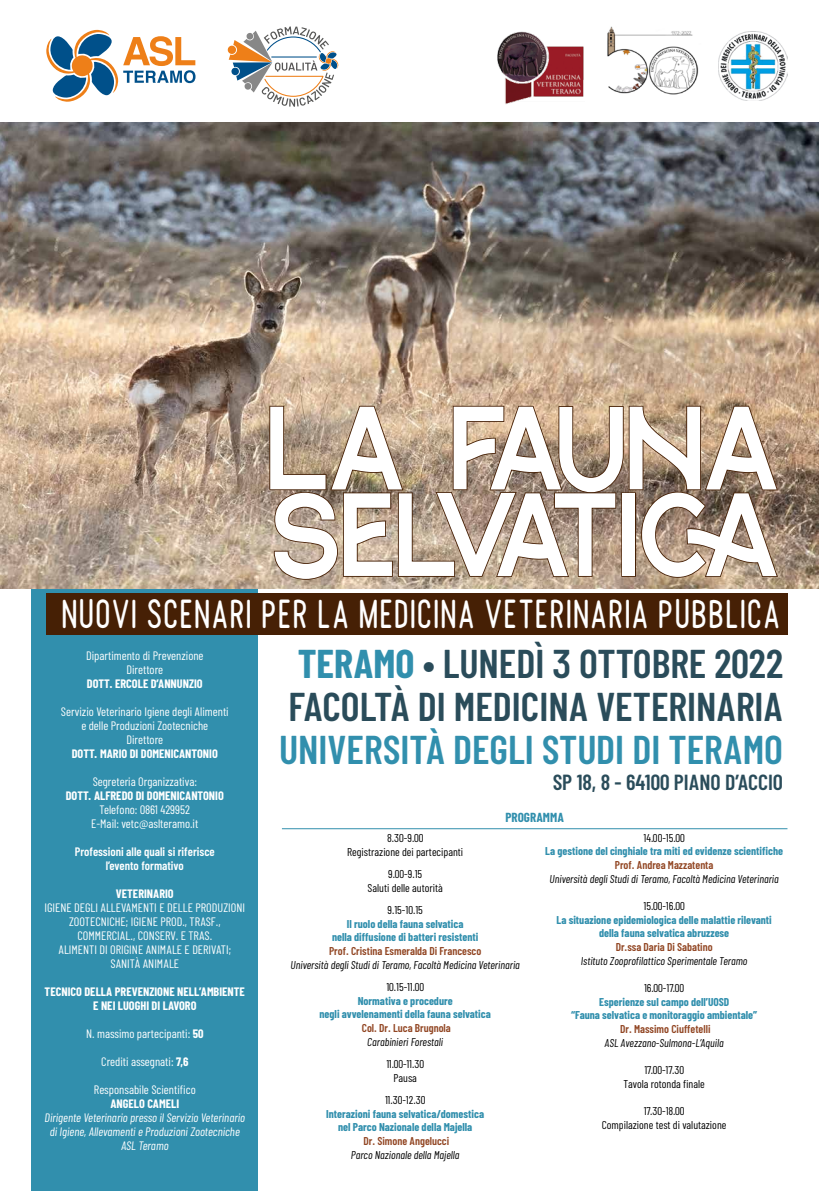
<style>
.page{position:relative;width:819px;height:1191px;background:#fff}
.page>*{position:absolute;margin:0;border:0;box-sizing:border-box;transform-origin:0 0}
.t1{font:95.38px/86.6px "berlinsans";letter-spacing:-.03em;color:#fff;scale:.9 1}
.t2{font:600 40.25px/42.9px "Barlow Condensed";color:#2a4c5a}
.t3{font:600 40.25px "Barlow Condensed";color:#318fad}
.t4{font:35px "Tomato Round Condensed";letter-spacing:-.02em;color:#fff;scale:.9 1}
.t5{font:600 21.88px "Barlow Condensed";color:#2a4c5a}
.t6{font:700 13.12px "Barlow Condensed";color:#318fad}
.t7{font:12.25px/14px "Barlow Condensed";color:#fff;text-align:center}
.t8{font:700 12.25px/14px "Barlow Condensed";color:#fff;text-align:center}
.t9{font:italic 12.25px/14px "Barlow Condensed";color:#fff;text-align:center}
.t10{font:600 12.25px/14px "Barlow Condensed";color:#fff;text-align:center}
.t11{font:700 11.38px/13.7px "Barlow Condensed";color:#318fad;text-align:center}
.t12{font:italic 11.38px "Barlow Condensed";color:#000}
.t13{font:11.38px/13.7px "Barlow Condensed";color:#000;text-align:center}
.t14{font:600 11.38px "Barlow Condensed";color:#914522}
.s1{font-weight:700}
.s2{font-weight:700;color:#318fad}
</style>
<div class="page">
<div style="left:32px;top:589px;width:226px;height:602px;background:#318fad"></div>
<img style="left:0;top:122px;width:819px;height:467px">
<svg style="left:268px;top:405px;width:511px;height:175px;background:#a58c75"></svg>
<svg style="left:46px;top:29px;width:150px;height:73px"></svg>
<svg style="left:227px;top:26px;width:112px;height:81px"></svg>
<img style="left:719px;top:32px;width:68px;height:68px">
<img style="left:607px;top:26px;width:92px;height:69px">
<hr style="left:282px;top:828px;width:505px;height:1px;background:#318fad">
<div style="left:46px;top:593px;width:741px;height:41px;background:#462005"></div>
<img style="left:497px;top:31px;width:87px;height:73px">
<h1 class="t1" style="left:266px;top:394px;width:573px">LA FAUNA<br>SELVATICA</h1>
<h3 class="t4" style="left:60px;top:598px;width:802px">NUOVI SCENARI PER LA MEDICINA VETERINARIA PUBBLICA</h3>
<p class="t7" style="left:86px;top:648px;width:119px">Dipartimento di Prevenzione<br>Direttore</p>
<p class="t8" style="left:87px;top:676px;width:117px">DOTT. ERCOLE D’ANNUNZIO</p>
<p class="t7" style="left:61px;top:704px;width:169px">Servizio Veterinario Igiene degli Alimenti e delle Produzioni Zootecniche<br>Direttore</p>
<p class="t8" style="left:72px;top:746px;width:147px">DOTT. MARIO DI DOMENICANTONIO</p>
<p class="t7" style="left:93px;top:774px;width:106px">Segreteria Organizzativa:</p>
<p class="t8" style="left:66px;top:788px;width:159px">DOTT. ALFREDO DI DOMENICANTONIO</p>
<p class="t7" style="left:91px;top:802px;width:109px">Telefono: 0861 429952<br>E-Mail: vetc@aslteramo.it</p>
<p class="t10" style="left:75px;top:844px;width:141px">Professioni alle quali si riferisce l’evento formativo</p>
<p class="t8" style="left:116px;top:886px;width:59px">VETERINARIO</p>
<p class="t7" style="left:45px;top:900px;width:202px">IGIENE DEGLI ALLEVAMENTI E DELLE PRODUZIONI ZOOTECNICHE; IGIENE PROD., TRASF., COMMERCIAL., CONSERV. E TRAS.<br>ALIMENTI DI ORIGINE ANIMALE E DERIVATI; SANITÀ ANIMALE</p>
<p class="t8" style="left:45px;top:984px;width:202px">TECNICO DELLA PREVENZIONE NELL’AMBIENTE<br>E NEI LUOGHI DI LAVORO</p>
<p class="t7" style="left:86px;top:1026px;width:119px">N. massimo partecipanti: <span class="s1">50</span></p>
<p class="t7" style="left:101px;top:1054px;width:89px">Crediti assegnati: <span class="s1">7,6</span></p>
<p class="t7" style="left:94px;top:1082px;width:103px">Responsabile Scientifico</p>
<p class="t8" style="left:110px;top:1096px;width:70px">ANGELO CAMELI</p>
<p class="t9" style="left:44px;top:1110px;width:202px">Dirigente Veterinario presso il Servizio Veterinario di Igiene, Allevamenti e Produzioni Zootecniche<br>ASL Teramo</p>
<h2 class="t2" style="left:288px;top:641px;width:496px"><span class="s2">TERAMO</span> • LUNEDÌ 3 OTTOBRE 2022<br>FACOLTÀ DI MEDICINA VETERINARIA</h2>
<h2 class="t3" style="left:279px;top:724px;width:505px">UNIVERSITÀ DEGLI STUDI DI TERAMO</h2>
<h3 class="t5" style="left:552px;top:768px;width:232px">SP 18, 8 - 64100 PIANO D’ACCIO</h3>
<p class="t6" style="left:505px;top:809px;width:60px">PROGRAMMA</p>
<p class="t13" style="left:347px;top:830px;width:117px">8.30-9.00<br>Registrazione dei partecipanti</p>
<p class="t13" style="left:367px;top:866px;width:77px">9.00-9.15<br>Saluti delle autorità</p>
<p class="t13" style="left:387px;top:902px;width:37px">9.15-10.15</p>
<p class="t11" style="left:332px;top:916px;width:148px">Il ruolo della fauna selvatica<br>nella diffusione di batteri resistenti</p>
<p class="t14" style="left:329px;top:943px;width:154px">Prof. Cristina Esmeralda Di Francesco</p>
<p class="t12" style="left:290px;top:957px;width:231px">Università degli Studi di Teramo, Facoltà Medicina Veterinaria</p>
<p class="t13" style="left:386px;top:979px;width:39px">10.15-11.00</p>
<p class="t11" style="left:319px;top:993px;width:173px">Normativa e procedure<br>negli avvelenamenti della fauna selvatica</p>
<p class="t14" style="left:362px;top:1020px;width:90px">Col. Dr. Luca Brugnola</p>
<p class="t12" style="left:367px;top:1034px;width:77px">Carabinieri Forestali</p>
<p class="t13" style="left:386px;top:1056px;width:39px">11.00-11.30<br>Pausa</p>
<p class="t13" style="left:385px;top:1092px;width:42px">11.30-12.30</p>
<p class="t11" style="left:326px;top:1106px;width:159px">Interazioni fauna selvatica/domestica nel Parco Nazionale della Majella</p>
<p class="t14" style="left:363px;top:1133px;width:87px">Dr. Simone Angelucci</p>
<p class="t12" style="left:351px;top:1147px;width:110px">Parco Nazionale della Majella</p>
<p class="t13" style="left:643px;top:830px;width:43px">14.00-15.00</p>
<p class="t11" style="left:545px;top:844px;width:239px">La gestione del cinghiale tra miti ed evidenze scientifiche</p>
<p class="t14" style="left:615px;top:858px;width:100px">Prof. Andrea Mazzatenta</p>
<p class="t12" style="left:549px;top:871px;width:231px">Università degli Studi di Teramo, Facoltà Medicina Veterinaria</p>
<p class="t13" style="left:643px;top:899px;width:43px">15.00-16.00</p>
<p class="t11" style="left:556px;top:912px;width:217px">La situazione epidemiologica delle malattie rilevanti della fauna selvatica abruzzese</p>
<p class="t14" style="left:615px;top:940px;width:98px">Dr.ssa Daria Di Sabatino</p>
<p class="t12" style="left:581px;top:953px;width:168px">Istituto Zooprofilattico Sperimentale Teramo</p>
<p class="t13" style="left:644px;top:980px;width:42px">16.00-17.00</p>
<p class="t11" style="left:571px;top:994px;width:187px">Esperienze sul campo dell’UOSD<br>“Fauna selvatica e monitoraggio ambientale”</p>
<p class="t14" style="left:620px;top:1021px;width:92px">Dr. Massimo Ciuffetelli</p>
<p class="t12" style="left:604px;top:1035px;width:121px">ASL Avezzano-Sulmona-L’Aquila</p>
<p class="t13" style="left:623px;top:1062px;width:83px">17.00-17.30<br>Tavola rotonda finale</p>
<p class="t13" style="left:602px;top:1103px;width:126px">17.30-18.00<br>Compilazione test di valutazione</p>
</div>
